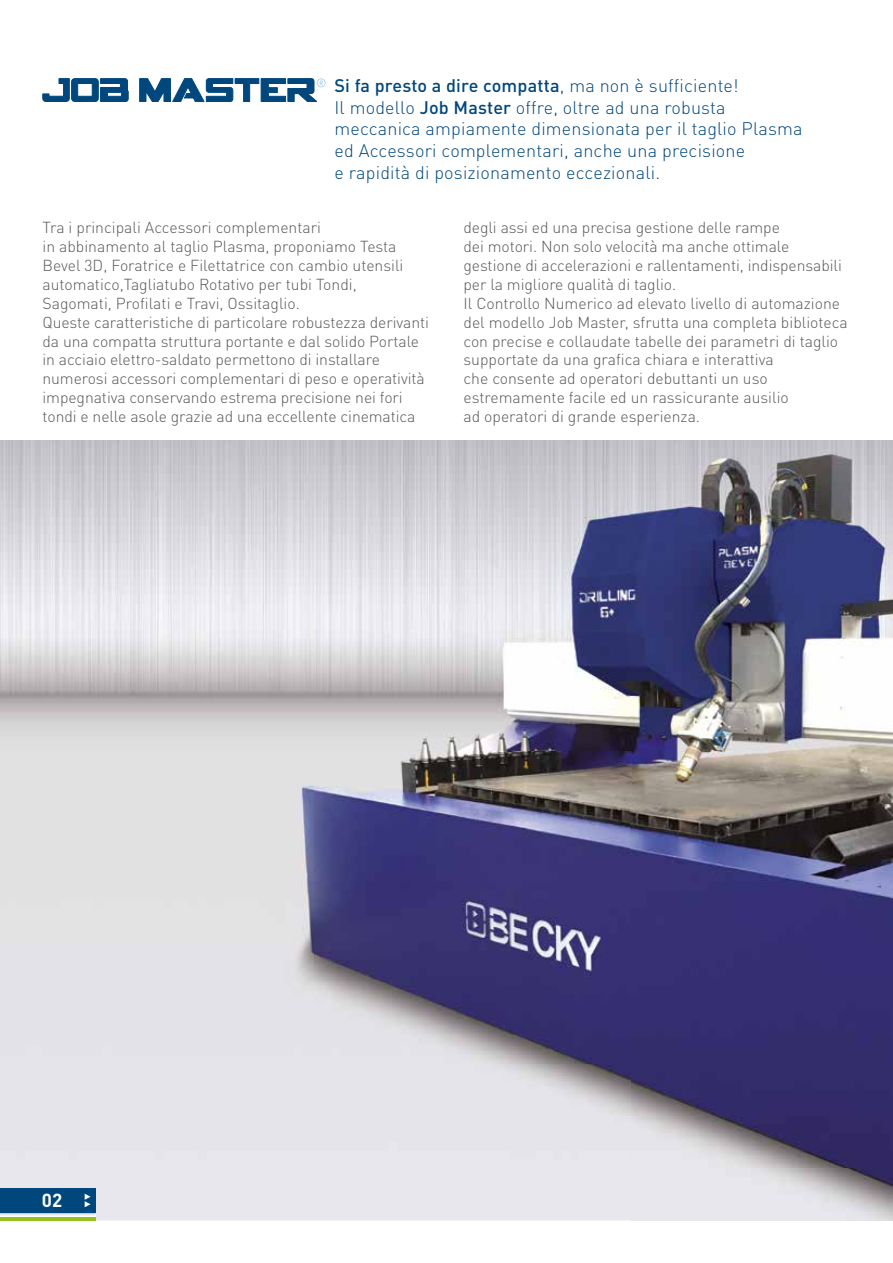
<style>
.page{position:relative;width:893px;height:1263px;background:#fff}
.page>*{position:absolute;margin:0;border:0;box-sizing:border-box;transform-origin:0 0}
.t1{font:700 18.75px "DIN Pro";color:#fff}
.t2{font:300 18px/21.6px "DIN Pro";letter-spacing:.01em;color:#00477d}
.t3{font:300 15.75px/18.9px "DIN Pro";letter-spacing:-.005em;color:#575756}
.s1{font-weight:500}
</style>
<div class="page">
<img style="left:0;top:440px;width:893px;height:780px">
<img style="left:0;top:1220px;width:96px;height:1px">
<div style="left:0;top:1213px;width:96px;height:5px;background:#fff"></div>
<img style="left:0;top:1188px;width:96px;height:27px">
<div style="left:0;top:1189px;width:96px;height:24px;background:#00477d"></div>
<hr style="left:0;top:1217px;width:96px;height:3px;background:#95c11f">
<svg style="left:85px;top:1194px;width:6px;height:13px"></svg>
<svg style="left:43px;top:78px;width:85px;height:24px"></svg>
<svg style="left:139px;top:78px;width:187px;height:24px"></svg>
<p class="t2" style="left:334px;top:73px;width:470px"><span class="s1">Si fa presto a dire compatta</span>, ma non è sufficiente!<br>Il modello <span class="s1">Job Master</span> offre, oltre ad una robusta meccanica ampiamente dimensionata per il taglio Plasma ed Accessori complementari, anche una precisione<br>e rapidità di posizionamento eccezionali.</p>
<p class="t3" style="left:43px;top:217px;width:388px">Tra i principali Accessori complementari<br>in abbinamento al taglio Plasma, proponiamo Testa Bevel 3D, Foratrice e Filettatrice con cambio utensili automatico,Tagliatubo Rotativo per tubi Tondi, Sagomati, Profilati e Travi, Ossitaglio.<br>Queste caratteristiche di particolare robustezza derivanti da una compatta struttura portante e dal solido Portale in acciaio elettro-saldato permettono di installare numerosi accessori complementari di peso e operatività impegnativa conservando estrema precisione nei fori tondi e nelle asole grazie ad una eccellente cinematica</p>
<p class="t3" style="left:463px;top:217px;width:386px">degli assi ed una precisa gestione delle rampe<br>dei motori. Non solo velocità ma anche ottimale gestione di accelerazioni e rallentamenti, indispensabili per la migliore qualità di taglio.<br>Il Controllo Numerico ad elevato livello di automazione del modello Job Master, sfrutta una completa biblioteca con precise e collaudate tabelle dei parametri di taglio supportate da una grafica chiara e interattiva<br>che consente ad operatori debuttanti un uso estremamente facile ed un rassicurante ausilio<br>ad operatori di grande esperienza.</p>
<p class="t1" style="left:42px;top:1185px;width:22px">02</p>
</div>
